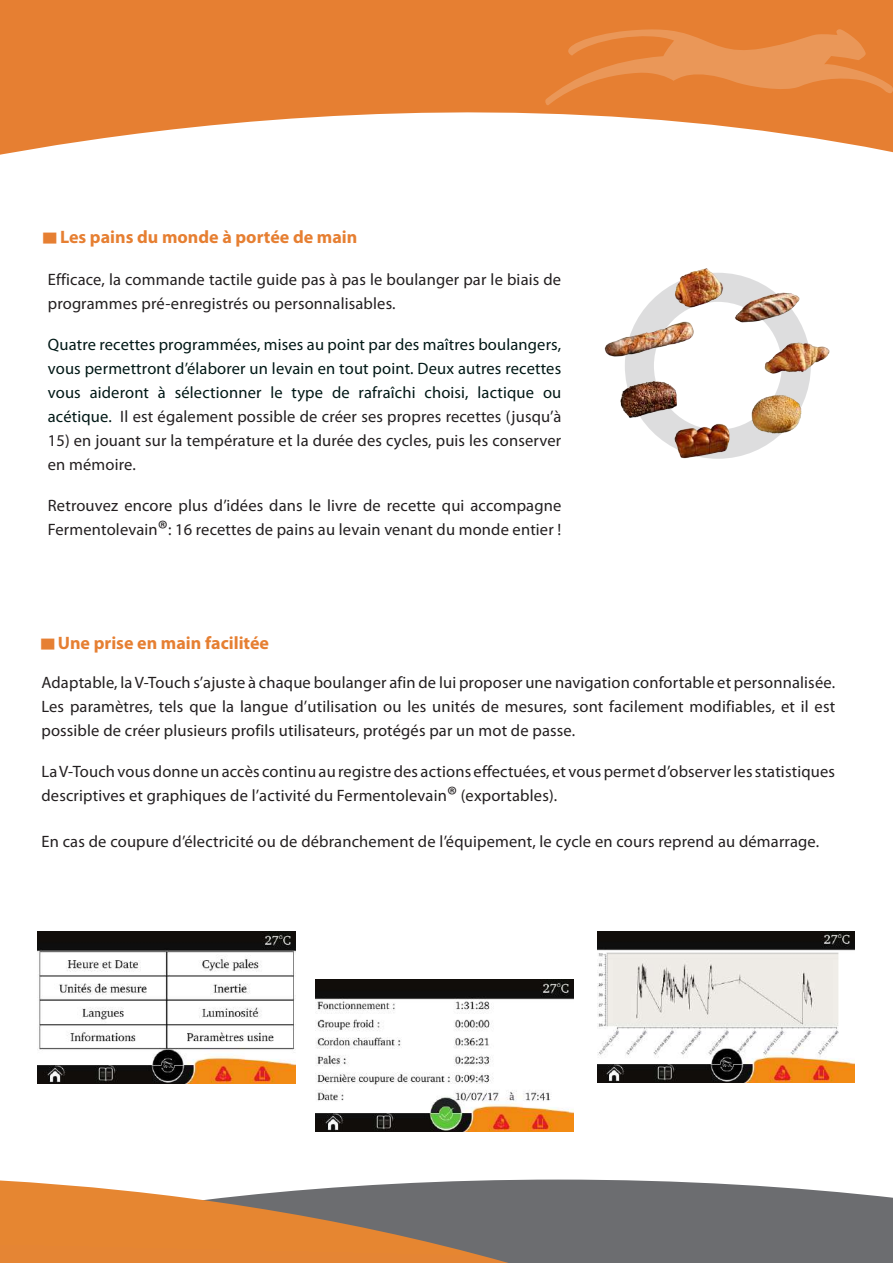
<style>
.page{position:relative;width:893px;height:1263px;background:#fff}
.page>*{position:absolute;margin:0;border:0;box-sizing:border-box;transform-origin:0 0}
.t1{font:700 18px "Myriad Pro";color:#e67f32}
.t2{font:16.5px/24px "Myriad Pro";letter-spacing:.01em;color:#231f20}
.t3{font:16.5px/24px "Myriad Pro";letter-spacing:.01em;color:#001816;text-align:justify}
.s1{font-family:"Arial";font-weight:900}
.s2{color:#231f20}
.s3{font-size:24px}
</style>
<div class="page">
<svg style="left:1px;top:0;width:892px;height:155px;fill:#e67f32"></svg>
<svg style="left:544px;top:28px;width:349px;height:79px;background:#e7873f"></svg>
<img style="left:315px;top:980px;width:259px;height:151px">
<svg style="left:0;top:0;width:1px;height:548px"></svg>
<svg style="left:645px;top:275px;width:119px;height:180px"></svg>
<img style="left:726px;top:281px;width:76px;height:54px">
<img style="left:752px;top:327px;width:78px;height:53px">
<img style="left:604px;top:308px;width:92px;height:64px">
<img style="left:652px;top:268px;width:88px;height:48px">
<img style="left:660px;top:411px;width:83px;height:48px">
<img style="left:728px;top:380px;width:82px;height:66px">
<img style="left:604px;top:371px;width:81px;height:59px">
<svg style="left:509px;top:1179px;width:384px;height:84px;background:#757679"></svg>
<svg style="left:0;top:1180px;width:509px;height:83px;background:#c48a57"></svg>
<img style="left:38px;top:932px;width:258px;height:151px">
<img style="left:597px;top:932px;width:258px;height:150px">
<p class="t1" style="left:44px;top:225px;width:315px"><span class="s1">▀</span> Les pains du monde à portée de main</p>
<p class="t2" style="left:48px;top:267px;width:515px">Efficace, la commande tactile guide pas à pas le boulanger par le biais de programmes pré-enregistrés ou personnalisables.</p>
<p class="t3" style="left:48px;top:332px;width:515px">Quatre recettes programmées, mises au point par des maîtres boulangers, vous permettront d’élaborer un levain en tout point. Deux autres recettes vous aideront à sélectionner le type de rafraîchi choisi, lactique ou acétique. <span class="s2">Il est également possible de créer ses propres recettes (jusqu’à</span></p>
<p class="t2" style="left:48px;top:428px;width:515px">15) en jouant sur la température et la durée des cycles, puis les conserver en mémoire.</p>
<p class="t2" style="left:48px;top:493px;width:515px">Retrouvez encore plus d’idées dans le livre de recette qui accompagne<br>Fermentolevain<span class="s3">®</span>: 16 recettes de pains au levain venant du monde entier !</p>
<p class="t1" style="left:41px;top:631px;width:229px"><span class="s1">▀</span> Une prise en main facilitée</p>
<p class="t2" style="left:41px;top:670px;width:795px;text-align:justify">Adaptable, la V-Touch s’ajuste à chaque boulanger afin de lui proposer une navigation confortable et personnalisée.<br>Les paramètres, tels que la langue d’utilisation ou les unités de mesures, sont facilement modifiables, et il est possible de créer plusieurs profils utilisateurs, protégés par un mot de passe.</p>
<p class="t2" style="left:41px;top:759px;width:795px">La V-Touch vous donne un accès continu au registre des actions effectuées, et vous permet d’observer les statistiques descriptives et graphiques de l’activité du Fermentolevain<span class="s3">®</span> (exportables).</p>
<p class="t2" style="left:41px;top:829px;width:779px">En cas de coupure d’électricité ou de débranchement de l’équipement, le cycle en cours reprend au démarrage.</p>
</div>
